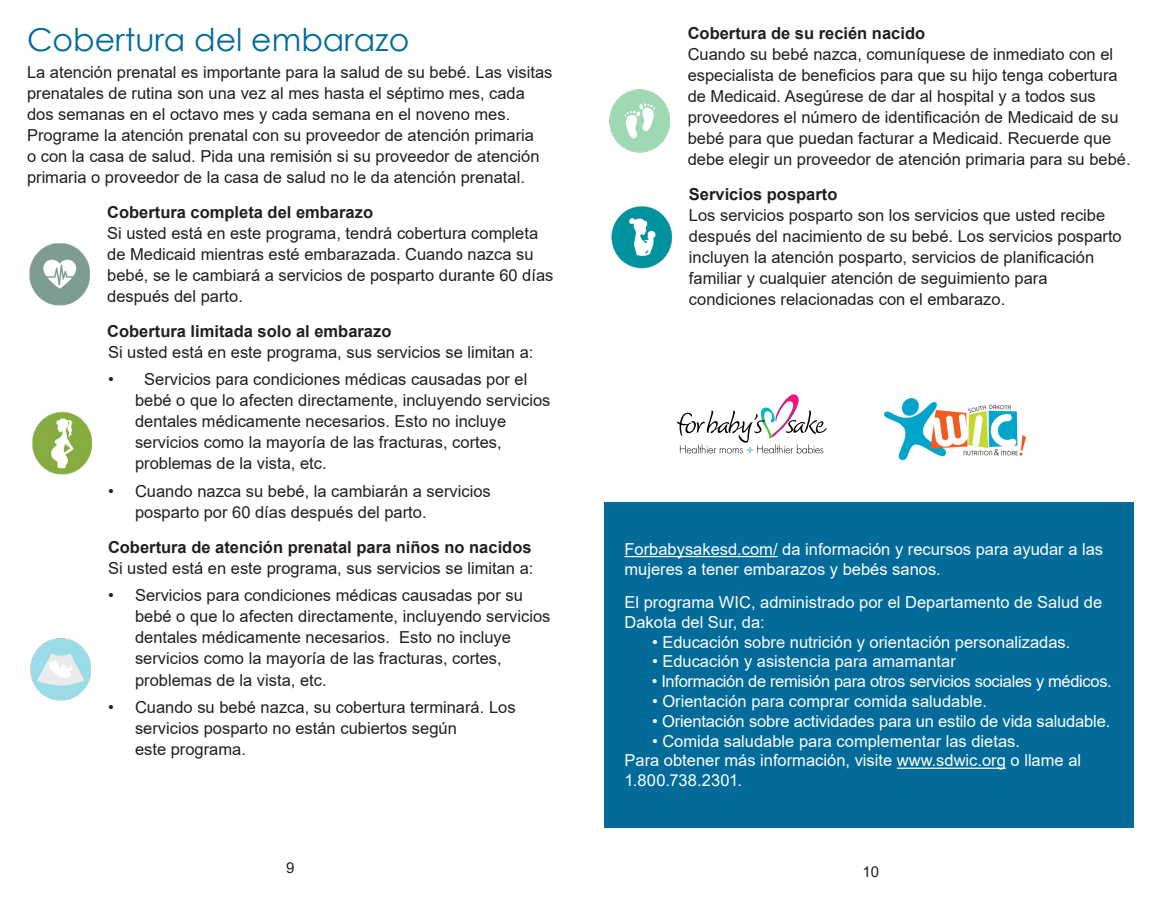
<style>
.page{position:relative;width:1161px;height:905px;background:#fff}
.page>*{position:absolute;margin:0;border:0;box-sizing:border-box;transform-origin:0 0}
.t1{font:31.5px "Century Gothic";color:#026b9a}
.t2{font:16.5px/21px "Arial";color:#231f20}
.t3{font:16.5px/19.8px "Arial";color:#fff}
.t4{font:700 16.5px "Arial";color:#231f20}
.t5{font:16.5px "Arial";letter-spacing:-.02em;color:#fff}
.t6{font:15px "Arial";color:#231f20}
.s1{font-weight:700}
</style>
<div class="page">
<div style="left:604px;top:502px;width:530px;height:325px;background:#026b9a"></div>
<hr style="left:625px;top:556px;width:153px;height:1px;background:#fff">
<hr style="left:897px;top:767px;width:109px;height:1px;background:#fff">
<img style="left:885px;top:398px;width:141px;height:61px">
<svg style="left:677px;top:394px;width:150px;height:59px"></svg>
<img style="left:30px;top:638px;width:61px;height:63px">
<img style="left:29px;top:243px;width:61px;height:63px">
<img style="left:32px;top:412px;width:60px;height:63px">
<img style="left:609px;top:89px;width:61px;height:64px">
<img style="left:611px;top:206px;width:61px;height:63px">
<p class="t1" style="left:27px;top:17px;width:384px">Cobertura del embarazo</p>
<p class="t2" style="left:27px;top:62px;width:527px">La atención prenatal es importante para la salud de su bebé. Las visitas prenatales de rutina son una vez al mes hasta el séptimo mes, cada dos semanas en el octavo mes y cada semana en el noveno mes.<br>Programe la atención prenatal con su proveedor de atención primaria<br>o con la casa de salud. Pida una remisión si su proveedor de atención primaria o proveedor de la casa de salud no le da atención prenatal.</p>
<p class="t2" style="left:107px;top:201px;width:448px"><span class="s1">Cobertura completa del embarazo<br></span>Si usted está en este programa, tendrá cobertura completa de Medicaid mientras esté embarazada. Cuando nazca su bebé, se le cambiará a servicios de posparto durante 60 días después del parto.</p>
<p class="t4" style="left:107px;top:319px;width:286px">Cobertura limitada solo al embarazo</p>
<p class="t2" style="left:108px;top:341px;width:427px">Si usted está en este programa, sus servicios se limitan a:</p>
<p class="t2" style="left:135px;top:369px;width:417px;text-indent:-27px">• Servicios para condiciones médicas causadas por el bebé o que lo afecten directamente, incluyendo servicios dentales médicamente necesarios. Esto no incluye servicios como la mayoría de las fracturas, cortes, problemas de la vista, etc.</p>
<p class="t2" style="left:135px;top:480px;width:357px;text-indent:-27px">• Cuando nazca su bebé, la cambiarán a servicios posparto por 60 días después del parto.</p>
<p class="t4" style="left:108px;top:535px;width:425px">Cobertura de atención prenatal para niños no nacidos</p>
<p class="t2" style="left:108px;top:557px;width:427px">Si usted está en este programa, sus servicios se limitan a:</p>
<p class="t2" style="left:135px;top:585px;width:417px;text-indent:-27px">• Servicios para condiciones médicas causadas por su bebé o que lo afecten directamente, incluyendo servicios dentales médicamente necesarios. Esto no incluye servicios como la mayoría de las fracturas, cortes, problemas de la vista, etc.</p>
<p class="t2" style="left:135px;top:696px;width:382px;text-indent:-27px">• Cuando su bebé nazca, su cobertura terminará. Los servicios posparto no están cubiertos según<br>este programa.</p>
<p class="t2" style="left:688px;top:23px;width:444px"><span class="s1">Cobertura de su recién nacido<br></span>Cuando su bebé nazca, comuníquese de inmediato con el especialista de beneficios para que su hijo tenga cobertura de Medicaid. Asegúrese de dar al hospital y a todos sus proveedores el número de identificación de Medicaid de su bebé para que puedan facturar a Medicaid. Recuerde que debe elegir un proveedor de atención primaria para su bebé.</p>
<p class="t2" style="left:689px;top:183px;width:434px"><span class="s1">Servicios posparto<br></span>Los servicios posparto son los servicios que usted recibe después del nacimiento de su bebé. Los servicios posparto incluyen la atención posparto, servicios de planificación familiar y cualquier atención de seguimiento para condiciones relacionadas con el embarazo.</p>
<p class="t3" style="left:625px;top:539px;width:480px">Forbabysakesd.com/ da información y recursos para ayudar a las mujeres a tener embarazos y bebés sanos.</p>
<p class="t3" style="left:625px;top:592px;width:479px">El programa WIC, administrado por el Departamento de Salud de<br>Dakota del Sur, da:</p>
<p class="t3" style="left:652px;top:631px;width:420px">• Educación sobre nutrición y orientación personalizadas.</p>
<p class="t3" style="left:652px;top:651px;width:305px">• Educación y asistencia para amamantar</p>
<p class="t5" style="left:652px;top:670px;width:462px">• Información de remisión para otros servicios sociales y médicos.</p>
<p class="t3" style="left:652px;top:691px;width:336px">• Orientación para comprar comida saludable.</p>
<p class="t3" style="left:652px;top:711px;width:460px">• Orientación sobre actividades para un estilo de vida saludable.</p>
<p class="t3" style="left:652px;top:730px;width:369px">• Comida saludable para complementar las dietas.</p>
<p class="t3" style="left:625px;top:750px;width:458px">Para obtener más información, visite www.sdwic.org o llame al<br>1.800.738.2301.</p>
<p class="t6" style="left:286px;top:857px;width:10px">9</p>
<p class="t6" style="left:862px;top:861px;width:18px">10</p>
</div>
